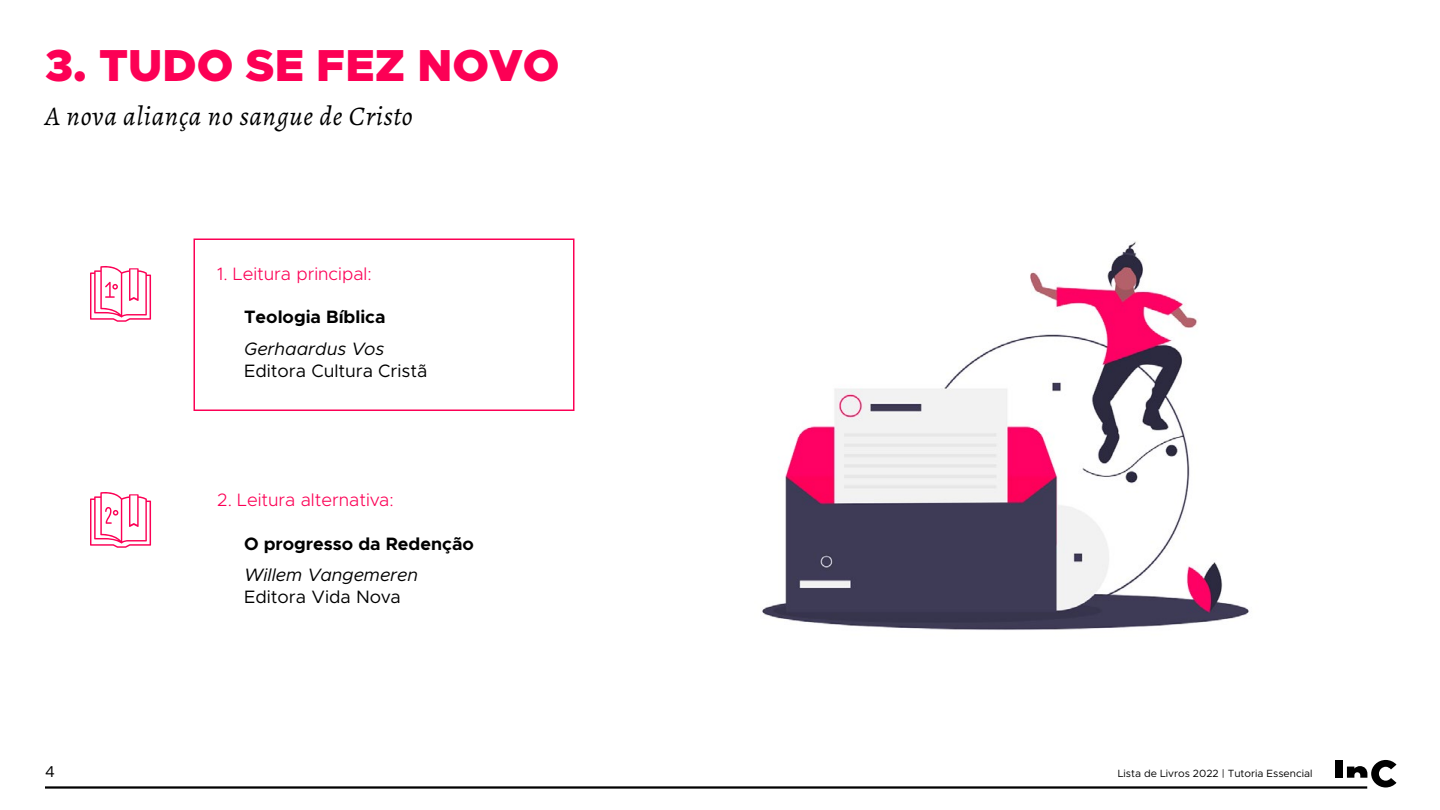
<style>
.page{position:relative;width:1440px;height:810px;background:#fff}
.page>*{position:absolute;margin:0;border:0;box-sizing:border-box;transform-origin:0 0}
.t1{font:900 45px "Metropolis";color:#fc0055}
.t2{font:italic 27px "Alegreya";letter-spacing:.025em;color:#000}
.t3{font:300 18px "Metropolis";color:#fc0055}
.t4{font:700 18px "Metropolis";color:#000}
.t5{font:18px "Metropolis";color:#000}
.t6{font:italic 18px "Metropolis";color:#000}
.t7{font:15.75px "Metropolis";color:#000}
.t8{font:10.5px "Metropolis";color:#000}
</style>
<div class="page">
<div style="left:1335px;top:760px;width:8px;height:18px;background:#000"></div>
<svg style="left:1347px;top:760px;width:49px;height:28px"></svg>
<hr style="left:45px;top:786px;width:1322px;height:3px;background:#000">
<div style="left:194px;top:238px;width:380px;height:173px;border:2px solid #fc0055"></div>
<svg style="left:90px;top:266px;width:61px;height:56px"></svg>
<svg style="left:90px;top:492px;width:61px;height:56px"></svg>
<img style="left:762px;top:241px;width:487px;height:389px">
<h1 class="t1" style="left:45px;top:36px;width:516px">3. TUDO SE FEZ NOVO</h1>
<h2 class="t2" style="left:45px;top:99px;width:369px">A nova aliança no sangue de Cristo</h2>
<p class="t3" style="left:217px;top:262px;width:156px">1. Leitura principal:</p>
<p class="t4" style="left:244px;top:305px;width:143px">Teologia Bíblica</p>
<p class="t6" style="left:244px;top:338px;width:142px">Gerhaardus Vos</p>
<p class="t5" style="left:244px;top:359px;width:185px">Editora Cultura Cristã</p>
<p class="t3" style="left:217px;top:489px;width:178px">2. Leitura alternativa:</p>
<p class="t4" style="left:244px;top:532px;width:231px">O progresso da Redenção</p>
<p class="t6" style="left:244px;top:564px;width:176px">Willem Vangemeren</p>
<p class="t5" style="left:244px;top:585px;width:158px">Editora Vida Nova</p>
<p class="t7" style="left:45px;top:762px;width:11px">4</p>
<p class="t8" style="left:1118px;top:767px;width:196px">Lista de Livros 2022 | Tutoria Essencial</p>
</div>
